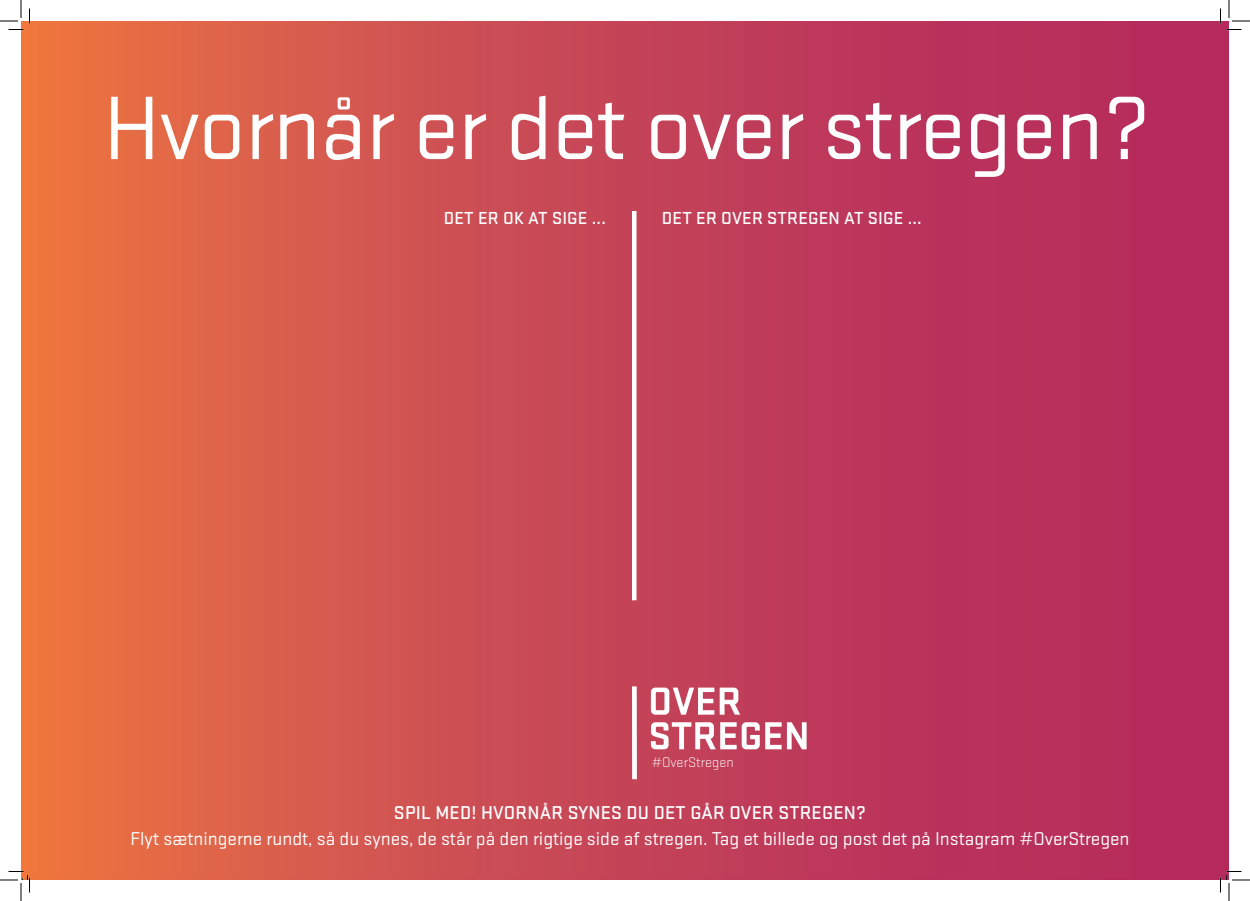
<style>
.page{position:relative;width:1250px;height:901px;background:#fff}
.page>*{position:absolute;margin:0;border:0;box-sizing:border-box;transform-origin:0 0}
.t1{font:93.6px "Stratum 1";letter-spacing:-.01em;color:#fff}
.t2{font:19.3px "Stratum 1";color:#fff}
.t3{font:500 19.3px "Stratum 1";letter-spacing:.01em;color:#fff}
.t4{font:500 18.1px "Stratum 1";letter-spacing:.01em;color:#fff}
.t5{font:300 14.4px "Stratum 1";letter-spacing:.005em;color:#fff}
</style>
<div class="page">
<div style="left:22px;top:21px;width:1207px;height:856px;background:linear-gradient(to right,#e66f46,#ac2161)"></div>
<hr style="left:632px;top:687px;width:4px;height:92px;background:#fff">
<div style="left:632px;top:686px;width:5px;height:93px;border:1px solid #fff"></div>
<svg style="left:651px;top:688px;width:89px;height:27px"></svg>
<svg style="left:651px;top:722px;width:108px;height:27px"></svg>
<svg style="left:765px;top:722px;width:16px;height:27px"></svg>
<svg style="left:787px;top:722px;width:19px;height:27px"></svg>
<hr style="left:632px;top:211px;width:4px;height:389px;background:#fff">
<svg style="left:0;top:0;width:30px;height:30px"></svg>
<svg style="left:0;top:871px;width:30px;height:30px"></svg>
<svg style="left:1219px;top:0;width:31px;height:30px"></svg>
<svg style="left:1219px;top:871px;width:31px;height:30px"></svg>
<h1 class="t1" style="left:103px;top:67px;width:1047px">Hvornår er det over stregen?</h1>
<p class="t4" style="left:444px;top:206px;width:164px">DET ER OK AT SIGE ...</p>
<p class="t4" style="left:662px;top:206px;width:261px">DET ER OVER STREGEN AT SIGE ...</p>
<p class="t5" style="left:652px;top:753px;width:84px">#OverStregen</p>
<p class="t3" style="left:394px;top:800px;width:473px">SPIL MED! HVORNÅR SYNES DU DET GÅR OVER STREGEN?</p>
<p class="t2" style="left:130px;top:826px;width:1000px">Flyt sætningerne rundt, så du synes, de står på den rigtige side af stregen. Tag et billede og post det på Instagram #OverStregen</p>
</div>
